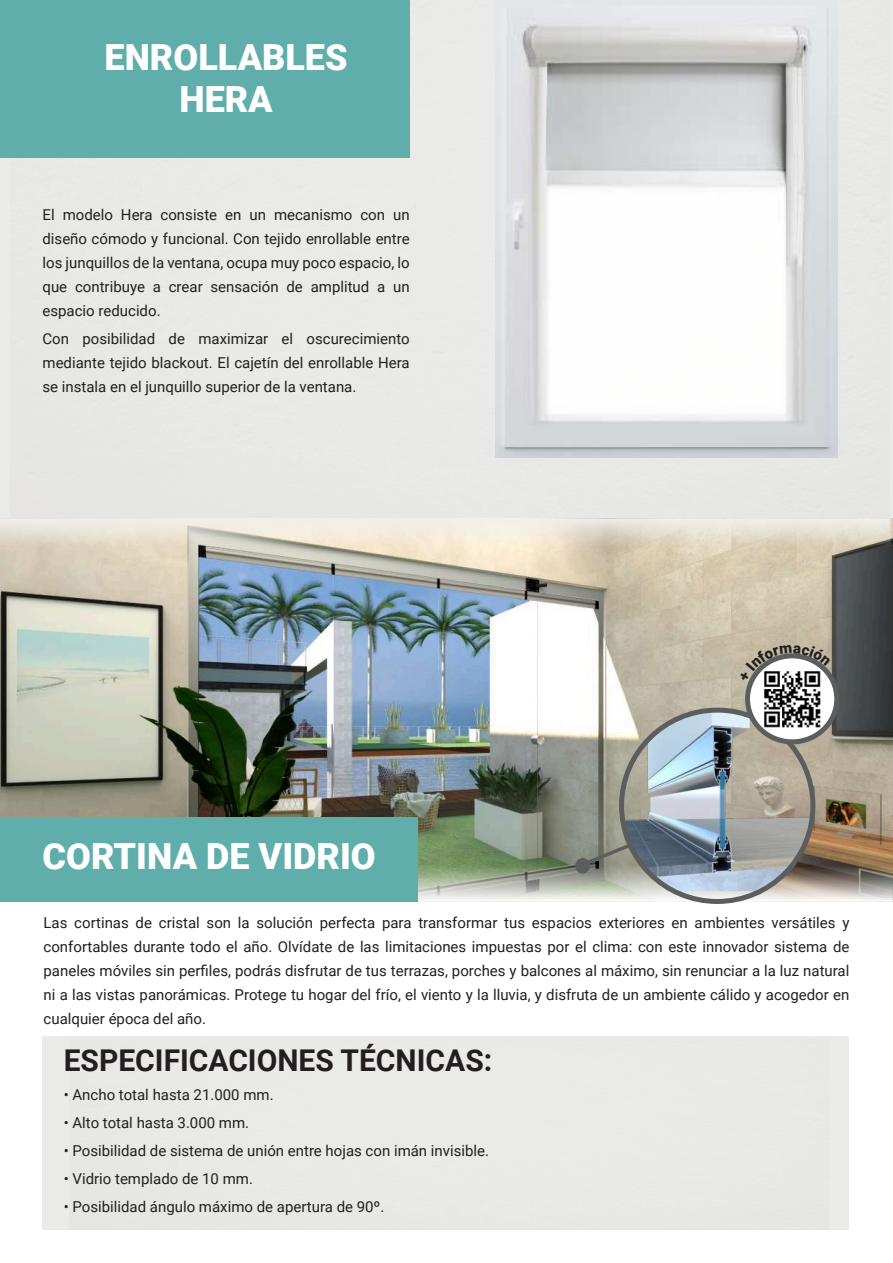
<style>
.page{position:relative;width:893px;height:1263px;background:#fff}
.page>*{position:absolute;margin:0;border:0;box-sizing:border-box;transform-origin:0 0}
.t1{font:900 36px/42px "Roboto";color:#fff;text-align:center}
.t2{font:700 30px "Roboto";color:#231f20}
.t3{font:15px/24px "Roboto";color:#231f20;text-align:justify}
</style>
<div class="page">
<div style="left:43px;top:1036px;width:806px;height:194px;background:#eaeae8"></div>
<img style="left:0;top:519px;width:893px;height:346px">
<img style="left:496px;top:0;width:341px;height:457px">
<div style="left:0;top:0;width:410px;height:158px;background:#60aeab"></div>
<img style="left:418px;top:865px;width:475px;height:36px">
<img style="left:0;top:518px;width:890px;height:29px">
<div style="left:0;top:817px;width:418px;height:84px;background:#60aeab"></div>
<div style="left:575px;top:858px;width:15px;height:15px;background:#5b5d5e;border-radius:50%"></div>
<svg style="left:583px;top:838px;width:39px;height:28px"></svg>
<img style="left:622px;top:710px;width:191px;height:181px">
<div style="left:619px;top:708px;width:196px;height:196px;border:5px solid #5b5d5e;border-radius:50%"></div>
<svg style="left:747px;top:656px;width:90px;height:86px"></svg>
<img style="left:763px;top:681px;width:58px;height:47px">
<div style="left:745px;top:653px;width:94px;height:91px;border:5px solid #5b5d5e;border-radius:50%"></div>
<svg style="left:739px;top:644px;width:92px;height:37px"></svg>
<h1 class="t1" style="left:105px;top:40px;width:245px">ENROLLABLES<br>HERA</h1>
<p class="t3" style="left:43px;top:204px;width:369px">El modelo Hera consiste en un mecanismo con un diseño cómodo y funcional. Con tejido enrollable entre los junquillos de la ventana, ocupa muy poco espacio, lo que contribuye a crear sensación de amplitud a un espacio reducido.</p>
<p class="t3" style="left:43px;top:328px;width:369px">Con posibilidad de maximizar el oscurecimiento mediante tejido blackout. El cajetín del enrollable Hera se instala en el junquillo superior de la ventana.</p>
<h1 class="t1" style="left:43px;top:839px;width:335px">CORTINA DE VIDRIO</h1>
<p class="t3" style="left:44px;top:912px;width:807px">Las cortinas de cristal son la solución perfecta para transformar tus espacios exteriores en ambientes versátiles y confortables durante todo el año. Olvídate de las limitaciones impuestas por el clima: con este innovador sistema de paneles móviles sin perfiles, podrás disfrutar de tus terrazas, porches y balcones al máximo, sin renunciar a la luz natural ni a las vistas panorámicas. Protege tu hogar del frío, el viento y la lluvia, y disfruta de un ambiente cálido y acogedor en cualquier época del año.</p>
<h2 class="t2" style="left:64px;top:1048px;width:430px">ESPECIFICACIONES TÉCNICAS:</h2>
<p class="t3" style="left:64px;top:1084px;width:211px">• Ancho total hasta 21.000 mm.</p>
<p class="t3" style="left:64px;top:1112px;width:187px">• Alto total hasta 3.000 mm.</p>
<p class="t3" style="left:64px;top:1140px;width:427px">• Posibilidad de sistema de unión entre hojas con imán invisible.</p>
<p class="t3" style="left:64px;top:1168px;width:191px">• Vidrio templado de 10 mm.</p>
<p class="t3" style="left:64px;top:1196px;width:322px">• Posibilidad ángulo máximo de apertura de 90º.</p>
</div>
